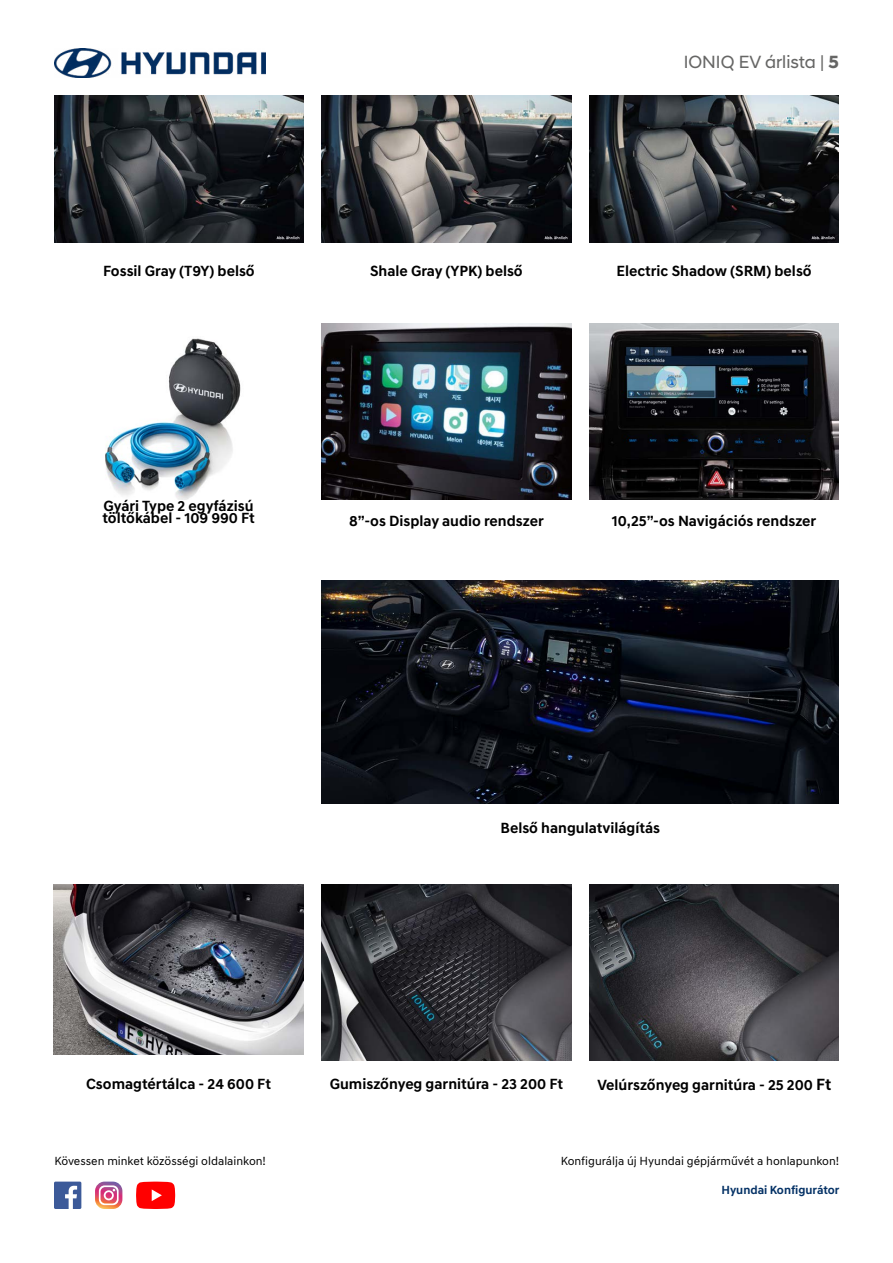
<style>
.page{position:relative;width:893px;height:1263px;background:#fff}
.page>*{position:absolute;margin:0;border:0;box-sizing:border-box;transform-origin:0 0}
.t1{font:18px "Hyundai Sans Head";color:#666665}
.t2{font:700 15px/12px "Hyundai Sans Text";color:#000}
.t3{font:12px "Hyundai Sans Text";color:#000}
.t4{font:700 12px "Hyundai Sans Text";color:#053266}
.s1{font-weight:700}
.s2{font-size:16.5px}
</style>
<div class="page">
<img style="left:54px;top:48px;width:212px;height:29px">
<img style="left:54px;top:96px;width:250px;height:147px">
<img style="left:322px;top:96px;width:249px;height:147px">
<img style="left:589px;top:96px;width:250px;height:147px">
<img style="left:105px;top:338px;width:136px;height:162px">
<img style="left:321px;top:323px;width:250px;height:177px">
<img style="left:589px;top:323px;width:250px;height:177px">
<img style="left:322px;top:580px;width:517px;height:224px">
<img style="left:54px;top:884px;width:250px;height:170px">
<img style="left:322px;top:884px;width:249px;height:176px">
<img style="left:589px;top:884px;width:250px;height:176px">
<div style="left:54px;top:1181px;width:27px;height:28px;background:#3c5a99;border-radius:2px"></div>
<svg style="left:65px;top:1186px;width:12px;height:23px"></svg>
<svg style="left:95px;top:1181px;width:27px;height:28px"></svg>
<svg style="left:136px;top:1181px;width:39px;height:28px"></svg>
<p class="t1" style="left:684px;top:51px;width:157px">IONIQ EV árlista | <span class="s1">5</span></p>
<p class="t2" style="left:103px;top:265px;width:153px">Fossil Gray (T9Y) belső</p>
<p class="t2" style="left:370px;top:265px;width:154px">Shale Gray (YPK) belső</p>
<p class="t2" style="left:616px;top:265px;width:197px">Electric Shadow (SRM) belső</p>
<p class="t2" style="left:102px;top:500px;width:154px">Gyári Type 2 egyfázisú töltőkábel - 109 990 Ft</p>
<p class="t2" style="left:349px;top:514px;width:196px">8”-os Display audio rendszer</p>
<p class="t2" style="left:612px;top:514px;width:206px">10,25”-os Navigációs rendszer</p>
<p class="t2" style="left:501px;top:822px;width:161px">Belső hangulatvilágítás</p>
<p class="t2" style="left:86px;top:1078px;width:186px">Csomagtértálca - 24 600 Ft</p>
<p class="t2" style="left:330px;top:1078px;width:235px">Gumiszőnyeg garnitúra - 23 200 Ft</p>
<p class="t2" style="left:597px;top:1079px;width:235px">Velúrszőnyeg garnitúra - 25 200 <span class="s2">Ft</span></p>
<p class="t3" style="left:54px;top:1154px;width:213px">Kövessen minket közösségi oldalainkon!</p>
<p class="t3" style="left:561px;top:1154px;width:280px">Konfigurálja új Hyundai gépjárművét a honlapunkon!</p>
<p class="t4" style="left:721px;top:1182px;width:120px">Hyundai Konfigurátor</p>
</div>
